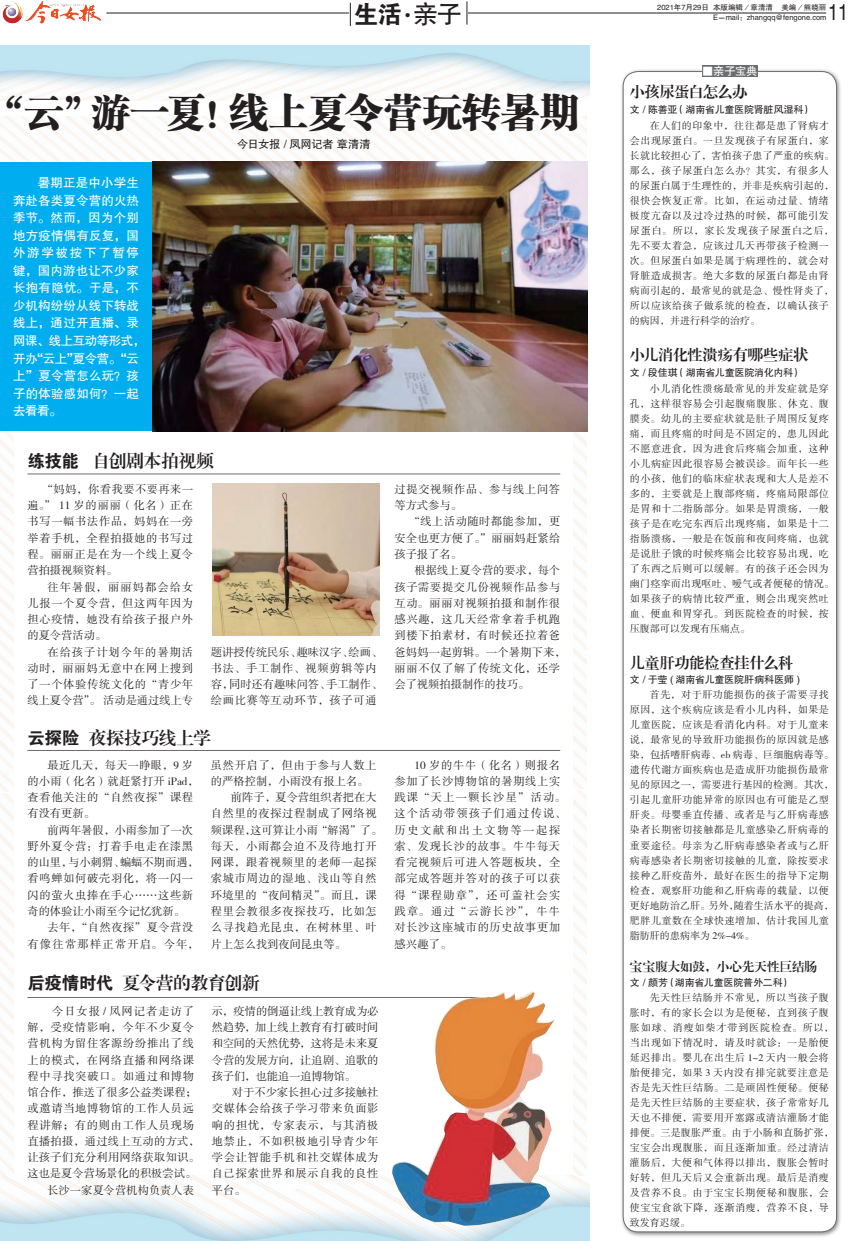
<style>
.page{position:relative;width:851px;height:1241px;background:#fff}
.page>*{position:absolute;margin:0;border:0;box-sizing:border-box;transform-origin:0 0}
.t1{font:38.75px "FZCSJW GB1 0";letter-spacing:.005em;color:#231f20}
.t2{font:25px "FZDHTJW GB1 0";color:#231f20}
.t3{font:22.62px "FZHTJW GB1 0";color:#231f20;scale:.8 1}
.t4{font:17.5px "FZXBSJW GB1 0";letter-spacing:-.01em;color:#231f20}
.t5{font:15px "FZXBSJW GB1 0";letter-spacing:-.005em;color:#231f20}
.t6{font:12.5px/17.5px "FZHTJW GB1 0";letter-spacing:.015em;color:#fff}
.t7{font:12.5px "FZXBSJW GB1 0";letter-spacing:.005em;color:#231f20}
.t8{font:11.25px/16.2px "FZSSJW GB1 0";letter-spacing:.06em;color:#231f20;text-align:justify}
.t9{font:11.25px/16.2px "FZSSJW GB1 0";letter-spacing:.03em;color:#231f20}
.t10{font:11.25px/16.2px "FZSSJW GB1 0";letter-spacing:.025em;color:#231f20}
.t11{font:11.25px "FZSSJW GB1 0";color:#231f20}
.t12{font:11.25px "FZSSJW GB1 0";letter-spacing:.005em;color:#231f20}
.t13{font:11.25px/16.2px "FZSSJW GB1 0";letter-spacing:.11em;color:#231f20}
.t14{font:11.25px "FZSSJW GB1 0";letter-spacing:.02em;color:#231f20}
.t15{font:11.25px "FZHTJW GB1 0";letter-spacing:-.025em;color:#231f20}
.t16{font:11.25px "FZSSJW GB1 0";letter-spacing:.09em;color:#231f20}
.t17{font:11.25px "FZHTJW GB1 0";color:#fff}
.t18{font:10px/15px "FZSSJW GB1 0";letter-spacing:.05em;color:#231f20}
.t19{font:10px "FZHTJW GB1 0";letter-spacing:-.02em;color:#231f20}
.t20{font:7.5px "FZHTJW GB1 0";color:#231f20}
.s1{font-family:"FZHTJW GB1 0";font-size:22.5px}
.s2{font-family:"FZHTJW GB1 0"}
.s3{font-family:"FZDHTJW GB1 0"}
</style>
<div class="page">
<img style="left:573px;top:431px;width:13px;height:357px">
<img style="left:0;top:1175px;width:589px;height:65px">
<img style="left:573px;top:790px;width:13px;height:384px">
<img style="left:0;top:793px;width:13px;height:385px">
<img style="left:0;top:431px;width:13px;height:360px">
<img style="left:0;top:116px;width:586px;height:46px">
<div style="left:619px;top:68px;width:223px;height:1169px;background:#231f20;opacity:.5"></div>
<div style="left:623px;top:71px;width:213px;height:1160px;background:#fff;border-radius:15px"></div>
<div style="left:622px;top:71px;width:214px;height:1160px;border:1px solid #6c6d70;border-radius:15px"></div>
<hr style="left:106px;top:13px;width:720px;height:1px;background:#231f20">
<div style="left:349px;top:4px;width:119px;height:21px;background:#fff"></div>
<svg style="left:466px;top:1px;width:1px;height:24px"></svg>
<svg style="left:350px;top:3px;width:1px;height:23px"></svg>
<img style="left:3px;top:1px;width:16px;height:22px">
<svg style="left:19px;top:4px;width:91px;height:20px"></svg>
<img style="left:24px;top:1px;width:27px;height:20px">
<div style="left:702px;top:66px;width:55px;height:11px;background:#6c6d70"></div>
<div style="left:0;top:162px;width:586px;height:269px;background:#00aeef"></div>
<img style="left:212px;top:483px;width:167px;height:152px">
<img style="left:152px;top:162px;width:436px;height:269px">
<hr style="left:27px;top:473px;width:533px;height:1px;background:#6c6d70">
<hr style="left:27px;top:750px;width:533px;height:1px;background:#6c6d70">
<hr style="left:27px;top:997px;width:463px;height:1px;background:#6c6d70">
<img style="left:392px;top:991px;width:162px;height:234px">
<h2 class="t2" style="left:353px;top:1px;width:110px">生活<span class="s1">·</span><span class="s2">亲子</span></h2>
<p class="t20" style="left:713px;top:13px;width:115px">E－mail：zhangqq@fengone.com</p>
<p class="t17" style="left:702px;top:65px;width:57px">■亲子宝典</p>
<h3 class="t5" style="left:630px;top:84px;width:119px">小孩尿蛋白怎么办</h3>
<p class="t19" style="left:630px;top:104px;width:183px">文 / 陈善亚（湖南省儿童医院肾脏风湿科）</p>
<p class="t18" style="left:630px;top:119px;width:205px;text-indent:20px">在人们的印象中，往往都是患了肾病才会出现尿蛋白。一旦发现孩子有尿蛋白，家长就比较担心了，害怕孩子患了严重的疾病。那么，孩子尿蛋白怎么办？其实，有很多人的尿蛋白属于生理性的，并非是疾病引起的，很快会恢复正常。比如，在运动过量、情绪极度亢奋以及过冷过热的时候，都可能引发尿蛋白。所以，家长发现孩子尿蛋白之后，先不要太着急，应该过几天再带孩子检测一次。但尿蛋白如果是属于病理性的，就会对肾脏造成损害。绝大多数的尿蛋白都是由肾病而引起的，最常见的就是急、慢性肾炎了，所以应该给孩子做系统的检查，以确认孩子的病因，并进行科学的治疗。</p>
<h3 class="t5" style="left:630px;top:346px;width:180px">小儿消化性溃疡有哪些症状</h3>
<p class="t19" style="left:630px;top:366px;width:173px">文 / 段佳琪（湖南省儿童医院消化内科）</p>
<p class="t18" style="left:630px;top:381px;width:205px;text-indent:20px">小儿消化性溃疡最常见的并发症就是穿孔，这样很容易会引起腹痛腹胀、休克、腹膜炎。幼儿的主要症状就是肚子周围反复疼痛，而且疼痛的时间是不固定的，患儿因此不愿意进食，因为进食后疼痛会加重，这种小儿病症因此很容易会被误诊。而年长一些的小孩，他们的临床症状表现和大人是差不多的，主要就是上腹部疼痛，疼痛局限部位是胃和十二指肠部分。如果是胃溃疡，一般孩子是在吃完东西后出现疼痛，如果是十二指肠溃疡，一般是在饭前和夜间疼痛，也就是说肚子饿的时候疼痛会比较容易出现，吃了东西之后则可以缓解。有的孩子还会因为幽门痉挛而出现呕吐、嗳气或者便秘的情况。如果孩子的病情比较严重，则会出现突然吐血、便血和胃穿孔。到医院检查的时候，按压腹部可以发现有压痛点。</p>
<h3 class="t5" style="left:630px;top:654px;width:165px">儿童肝功能检查挂什么科</h3>
<p class="t19" style="left:630px;top:674px;width:171px">文 / 于莹 ( 湖南省儿童医院肝病科医师 )</p>
<p class="t18" style="left:630px;top:688px;width:205px;text-indent:20px">首先，对于肝功能损伤的孩子需要寻找原因，这个疾病应该是看小儿内科，如果是儿童医院，应该是看消化内科。对于儿童来说，最常见的导致肝功能损伤的原因就是感染，包括嗜肝病毒、eb 病毒、巨细胞病毒等。遗传代谢方面疾病也是造成肝功能损伤最常见的原因之一，需要进行基因的检测。其次，引起儿童肝功能异常的原因也有可能是乙型肝炎。母婴垂直传播、或者是与乙肝病毒感染者长期密切接触都是儿童感染乙肝病毒的重要途径。母亲为乙肝病毒感染者或与乙肝病毒感染者长期密切接触的儿童，除按要求接种乙肝疫苗外，最好在医生的指导下定期检查，观察肝功能和乙肝病毒的载量，以便更好地防治乙肝。另外，随着生活水平的提高，肥胖儿童数在全球快速增加，估计我国儿童脂肪肝的患病率为 2%-4%。</p>
<p class="t7" style="left:630px;top:959px;width:189px">宝宝腹大如鼓，小心先天性巨结肠</p>
<p class="t19" style="left:630px;top:976px;width:162px">文 / 颜芳（湖南省儿童医院普外二科）</p>
<p class="t18" style="left:630px;top:990px;width:205px;text-indent:20px">先天性巨结肠并不常见，所以当孩子腹胀时，有的家长会以为是便秘，直到孩子腹胀如球、消瘦如柴才带到医院检查。所以，当出现如下情况时，请及时就诊：一是胎便延迟排出。婴儿在出生后 1~2 天内一般会将胎便排完，如果 3 天内没有排完就要注意是否是先天性巨结肠。二是顽固性便秘。便秘是先天性巨结肠的主要症状，孩子常常好几天也不排便，需要用开塞露或清洁灌肠才能排便。三是腹胀严重。由于小肠和直肠扩张，宝宝会出现腹胀，而且逐渐加重。经过清洁灌肠后，大便和气体得以排出，腹胀会暂时好转，但几天后又会重新出现。最后是消瘦及营养不良。由于宝宝长期便秘和腹胀，会使宝宝食欲下降，逐渐消瘦，营养不良，导致发育迟缓。</p>
<p class="t20" style="left:657px;top:3px;width:171px">2021年7月29日 本版编辑／章清清 美编／熊晓丽</p>
<h3 class="t3" style="left:828px;top:0;width:27px">11</h3>
<h1 class="t1" style="left:-14px;top:90px;width:594px">“云”游一夏！线上夏令营玩转暑期</h1>
<p class="t15" style="left:237px;top:137px;width:135px">今日女报 / 凤网记者 章清清</p>
<p class="t6" style="left:13px;top:175px;width:134px;text-indent:25px">暑期正是中小学生奔赴各类夏令营的火热季节。然而，因为个别地方疫情偶有反复，国外游学被按下了暂停键，国内游也让不少家长抱有隐忧。于是，不少机构纷纷从线下转战线上，通过开直播、录网课、线上互动等形式，开办“云上”夏令营。“云上”夏令营怎么玩？孩子的体验感如何？一起去看看。</p>
<h3 class="t4" style="left:27px;top:451px;width:188px"><span class="s3">练技能</span> 自创剧本拍视频</h3>
<p class="t8" style="left:394px;top:481px;width:167px">过提交视频作品、参与线上问答等方式参与。</p>
<p class="t8" style="left:394px;top:514px;width:167px;text-indent:14px">“线上活动随时都能参加，更安全也更方便了。”丽丽妈赶紧给孩子报了名。</p>
<p class="t8" style="left:394px;top:562px;width:173px;text-align:left;text-indent:20px">根据线上夏令营的要求，每个孩子需要提交几份视频作品参与互动。丽丽对视频拍摄和制作很感兴趣，这几天经常拿着手机跑到楼下拍素材，有时候还拉着爸爸妈妈一起剪辑。一个暑期下来，丽丽不仅了解了传统文化，还学会了视频拍摄制作的技巧。</p>
<p class="t8" style="left:27px;top:481px;width:167px;text-indent:14px">“妈妈，你看我要不要再来一遍。” 11 岁的丽丽（化名）正在书写一幅书法作品，妈妈在一旁举着手机，全程拍摄她的书写过程。丽丽正是在为一个线上夏令营拍摄视频资料。</p>
<p class="t8" style="left:27px;top:579px;width:167px;text-indent:20px">往年暑假，丽丽妈都会给女儿报一个夏令营，但这两年因为担心疫情，她没有给孩子报户外的夏令营活动。</p>
<p class="t8" style="left:27px;top:644px;width:167px;text-indent:20px">在给孩子计划今年的暑期活动时，丽丽妈无意中在网上搜到了一个体验传统文化的“青少年线上夏令营”。 活动是通过线上专</p>
<p class="t9" style="left:211px;top:644px;width:173px">题讲授传统民乐、趣味汉字、绘画、书法、手工制作、视频剪辑等内容，同时还有趣味问答、手工制作、绘画比赛等互动环节，孩子可通</p>
<h3 class="t4" style="left:27px;top:728px;width:185px"><span class="s3">云探险</span> 夜探技巧线上学</h3>
<p class="t8" style="left:211px;top:757px;width:167px">虽然开启了，但由于参与人数上</p>
<p class="t11" style="left:211px;top:775px;width:159px">的严格控制，小雨没有报上名。</p>
<p class="t11" style="left:231px;top:791px;width:147px">前阵子，夏令营组织者把在大</p>
<p class="t8" style="left:211px;top:805px;width:167px">自然里的夜探过程制成了网络视</p>
<p class="t11" style="left:211px;top:823px;width:173px">频课程，这可算让小雨“解渴”了。</p>
<p class="t8" style="left:211px;top:838px;width:167px">每天，小雨都会迫不及待地打开</p>
<p class="t8" style="left:211px;top:854px;width:167px">网课，跟着视频里的老师一起探</p>
<p class="t8" style="left:211px;top:870px;width:167px">索城市周边的湿地、浅山等自然</p>
<p class="t14" style="left:211px;top:888px;width:167px">环境里的“夜间精灵”。而且，课</p>
<p class="t8" style="left:211px;top:903px;width:167px">程里会教很多夜探技巧，比如怎</p>
<p class="t8" style="left:211px;top:919px;width:167px">么寻找趋光昆虫，在树林里、叶</p>
<p class="t11" style="left:211px;top:937px;width:137px">片上怎么找到夜间昆虫等。</p>
<p class="t10" style="left:27px;top:757px;width:173px;text-indent:20px">最近几天，每天一睁眼，9 岁的小雨（化名）就赶紧打开 iPad，查看他关注的“自然夜探”课程有没有更新。</p>
<p class="t9" style="left:27px;top:822px;width:173px;text-indent:20px">前两年暑假，小雨参加了一次野外夏令营：打着手电走在漆黑的山里，与小刺猬、蝙蝠不期而遇，看鸣蝉如何破壳羽化，将一闪一闪的萤火虫捧在手心……这些新奇的体验让小雨至今记忆犹新。</p>
<p class="t13" style="left:27px;top:919px;width:173px;text-indent:20px">去年，“自然夜探”夏令营没有像往常那样正常开启。今年，</p>
<p class="t8" style="left:394px;top:757px;width:173px;text-align:left;text-indent:20px">10 岁的牛牛（化名）则报名参加了长沙博物馆的暑期线上实践课“天上一颗长沙星”活动。这个活动带领孩子们通过传说、历史文献和出土文物等一起探索、发现长沙的故事。牛牛每天看完视频后可进入答题板块，全部完成答题并答对的孩子可以获得“课程勋章”，还可盖社会实践章。通过“云游长沙”，牛牛对长沙这座城市的历史故事更加感兴趣了。</p>
<h3 class="t4" style="left:27px;top:973px;width:234px"><span class="s3">后疫情时代</span> 夏令营的教育创新</h3>
<p class="t8" style="left:212px;top:1003px;width:168px">示，疫情的倒逼让线上教育成为必然趋势，加上线上教育有打破时间和空间的天然优势，这将是未来夏令营的发展方向，让追剧、追歌的孩子们，也能追一追博物馆。</p>
<p class="t8" style="left:212px;top:1084px;width:168px;text-indent:20px">对于不少家长担心过多接触社交媒体会给孩子学习带来负面影响的担忧，专家表示，与其消极地禁止，不如积极地引导青少年学会让智能手机和社交媒体成为自己探索世界和展示自我的良性平台。</p>
<p class="t16" style="left:52px;top:1004px;width:143px">今日女报 / 凤网记者走访了</p>
<p class="t8" style="left:27px;top:1019px;width:168px">解，受疫情影响，今年不少夏令</p>
<p class="t8" style="left:27px;top:1035px;width:168px">营机构为留住客源纷纷推出了线</p>
<p class="t8" style="left:27px;top:1052px;width:168px">上的模式，在网络直播和网络课</p>
<p class="t8" style="left:27px;top:1068px;width:168px">程中寻找突破口。如通过和博物</p>
<p class="t12" style="left:27px;top:1086px;width:171px">馆合作，推送了很多公益类课程；</p>
<p class="t8" style="left:27px;top:1100px;width:168px">或邀请当地博物馆的工作人员远</p>
<p class="t8" style="left:27px;top:1117px;width:168px">程讲解；有的则由工作人员现场</p>
<p class="t10" style="left:27px;top:1133px;width:174px">直播拍摄，通过线上互动的方式，</p>
<p class="t10" style="left:27px;top:1149px;width:174px">让孩子们充分利用网络获取知识。</p>
<p class="t11" style="left:27px;top:1167px;width:170px">这也是夏令营场景化的积极尝试。</p>
<p class="t12" style="left:47px;top:1183px;width:148px">长沙一家夏令营机构负责人表</p>
</div>
